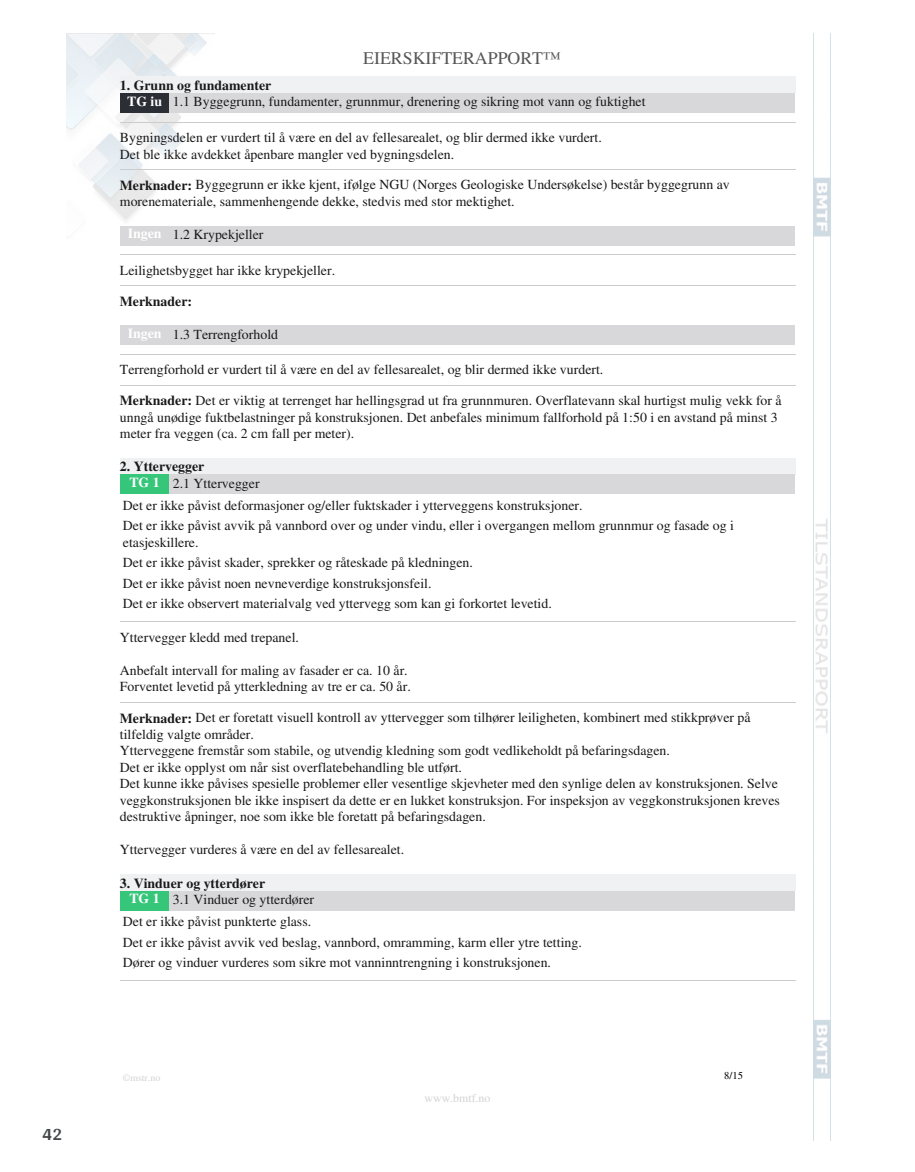
<style>
.page{position:relative;width:915px;height:1172px;background:#fff}
.page>*{position:absolute;margin:0;border:0;box-sizing:border-box;transform-origin:0 0}
.t1{font:700 18px "Arya";color:#414749}
.t2{font:17.85px "Times";color:#575757}
.t3{font:13.8px/16.5px "Times";color:#191919}
.t4{font:700 13.8px "Times";color:#191919}
.t5{font:11.85px "Times";color:#d2d3d4}
.t6{font:10.5px "Times";color:#000}
.t7{font:9.9px "Times";color:#d2d3d4}
.s1{font-weight:700}
.s2{font-weight:700;color:#fff}
</style>
<div class="page">
<img style="left:66px;top:33px;width:149px;height:188px">
<img style="left:813px;top:33px;width:17px;height:1107px">
<div style="left:120px;top:77px;width:674px;height:16px;background:#eff1f2"></div>
<div style="left:120px;top:93px;width:49px;height:20px;background:#2b2e34"></div>
<div style="left:169px;top:93px;width:625px;height:20px;background:#d8d8da"></div>
<hr style="left:120px;top:122px;width:674px;height:1px;background:#ccc">
<hr style="left:120px;top:169px;width:674px;height:1px;background:#ccc">
<div style="left:120px;top:226px;width:49px;height:20px;background:#d8d8da"></div>
<div style="left:169px;top:226px;width:625px;height:20px;background:#d8d8da"></div>
<hr style="left:120px;top:254px;width:674px;height:1px;background:#ccc">
<hr style="left:120px;top:285px;width:674px;height:1px;background:#ccc">
<div style="left:120px;top:325px;width:49px;height:20px;background:#d8d8da"></div>
<div style="left:169px;top:325px;width:625px;height:20px;background:#d8d8da"></div>
<hr style="left:120px;top:354px;width:674px;height:1px;background:#ccc">
<hr style="left:120px;top:385px;width:674px;height:1px;background:#ccc">
<div style="left:120px;top:458px;width:674px;height:16px;background:#eff1f2"></div>
<div style="left:120px;top:474px;width:49px;height:20px;background:#36c67a"></div>
<div style="left:169px;top:474px;width:625px;height:20px;background:#d8d8da"></div>
<hr style="left:120px;top:621px;width:674px;height:1px;background:#ccc">
<hr style="left:120px;top:702px;width:674px;height:1px;background:#ccc">
<div style="left:120px;top:874px;width:674px;height:17px;background:#eff1f2"></div>
<div style="left:120px;top:891px;width:49px;height:20px;background:#36c67a"></div>
<div style="left:169px;top:891px;width:625px;height:20px;background:#d8d8da"></div>
<hr style="left:120px;top:981px;width:674px;height:1px;background:#ccc">
<h1 class="t1" style="left:43px;top:1123px;width:21px">42</h1>
<p class="t2" style="left:363px;top:48px;width:199px">EIERSKIFTERAPPORT™</p>
<p class="t3" style="left:127px;top:77px;width:520px;text-indent:-7px"><span class="s1">1. Grunn og fundamenter<br></span><span class="s2">TG iu</span> 1.1 Byggegrunn, fundamenter, grunnmur, drenering og sikring mot vann og fuktighet</p>
<p class="t3" style="left:120px;top:129px;width:483px">Bygningsdelen er vurdert til å være en del av fellesarealet, og blir dermed ikke vurdert.<br>Det ble ikke avdekket åpenbare mangler ved bygningsdelen.</p>
<p class="t3" style="left:120px;top:176px;width:611px"><span class="s1">Merknader:</span> Byggegrunn er ikke kjent, ifølge NGU (Norges Geologiske Undersøkelse) består byggegrunn av morenemateriale, sammenhengende dekke, stedvis med stor mektighet.</p>
<p class="t3" style="left:128px;top:226px;width:137px"><span class="s2">Ingen</span> 1.2 Krypekjeller</p>
<p class="t3" style="left:120px;top:262px;width:217px">Leilighetsbygget har ikke krypekjeller.</p>
<p class="t4" style="left:120px;top:293px;width:74px">Merknader:</p>
<p class="t3" style="left:128px;top:326px;width:152px"><span class="s2">Ingen</span> 1.3 Terrengforhold</p>
<p class="t3" style="left:120px;top:361px;width:485px">Terrengforhold er vurdert til å være en del av fellesarealet, og blir dermed ikke vurdert.</p>
<p class="t3" style="left:120px;top:392px;width:663px"><span class="s1">Merknader:</span> Det er viktig at terrenget har hellingsgrad ut fra grunnmuren. Overflatevann skal hurtigst mulig vekk for å unngå unødige fuktbelastninger på konstruksjonen. Det anbefales minimum fallforhold på 1:50 i en avstand på minst 3 meter fra veggen (ca. 2 cm fall per meter).</p>
<p class="t3" style="left:129px;top:458px;width:132px;text-indent:-10px"><span class="s1">2. Yttervegger<br></span><span class="s2">TG 1</span> 2.1 Yttervegger</p>
<p class="t3" style="left:123px;top:495px;width:612px;line-height:20.4px">Det er ikke påvist deformasjoner og/eller fuktskader i ytterveggens konstruksjoner.<br>Det er ikke påvist avvik på vannbord over og under vindu, eller i overgangen mellom grunnmur og fasade og i</p>
<p class="t3" style="left:123px;top:532px;width:430px;line-height:20.4px">etasjeskillere.<br>Det er ikke påvist skader, sprekker og råteskade på kledningen.<br>Det er ikke påvist noen nevneverdige konstruksjonsfeil.<br>Det er ikke observert materialvalg ved yttervegg som kan gi forkortet levetid.</p>
<p class="t3" style="left:120px;top:629px;width:180px">Yttervegger kledd med trepanel.</p>
<p class="t3" style="left:120px;top:662px;width:292px">Anbefalt intervall for maling av fasader er ca. 10 år.<br>Forventet levetid på ytterkledning av tre er ca. 50 år.</p>
<p class="t3" style="left:120px;top:709px;width:661px"><span class="s1">Merknader:</span> Det er foretatt visuell kontroll av yttervegger som tilhører leiligheten, kombinert med stikkprøver på tilfeldig valgte områder.<br>Ytterveggene fremstår som stabile, og utvendig kledning som godt vedlikeholdt på befaringsdagen.<br>Det er ikke opplyst om når sist overflatebehandling ble utført.<br>Det kunne ikke påvises spesielle problemer eller vesentlige skjevheter med den synlige delen av konstruksjonen. Selve veggkonstruksjonen ble ikke inspisert da dette er en lukket konstruksjon. For inspeksjon av veggkonstruksjonen kreves destruktive åpninger, noe som ikke ble foretatt på befaringsdagen.</p>
<p class="t3" style="left:120px;top:841px;width:286px">Yttervegger vurderes å være en del av fellesarealet.</p>
<p class="t3" style="left:129px;top:874px;width:186px;text-indent:-10px"><span class="s1">3. Vinduer og ytterdører<br></span><span class="s2">TG 1</span> 3.1 Vinduer og ytterdører</p>
<p class="t3" style="left:123px;top:911px;width:460px;line-height:20.4px">Det er ikke påvist punkterte glass.<br>Det er ikke påvist avvik ved beslag, vannbord, omramming, karm eller ytre tetting.<br>Dører og vinduer vurderes som sikre mot vanninntrengning i konstruksjonen.</p>
<p class="t7" style="left:123px;top:1071px;width:39px">©mstr.no</p>
<p class="t5" style="left:424px;top:1091px;width:67px">www.bmtf.no</p>
<p class="t6" style="left:724px;top:1070px;width:20px">8/15</p>
</div>
